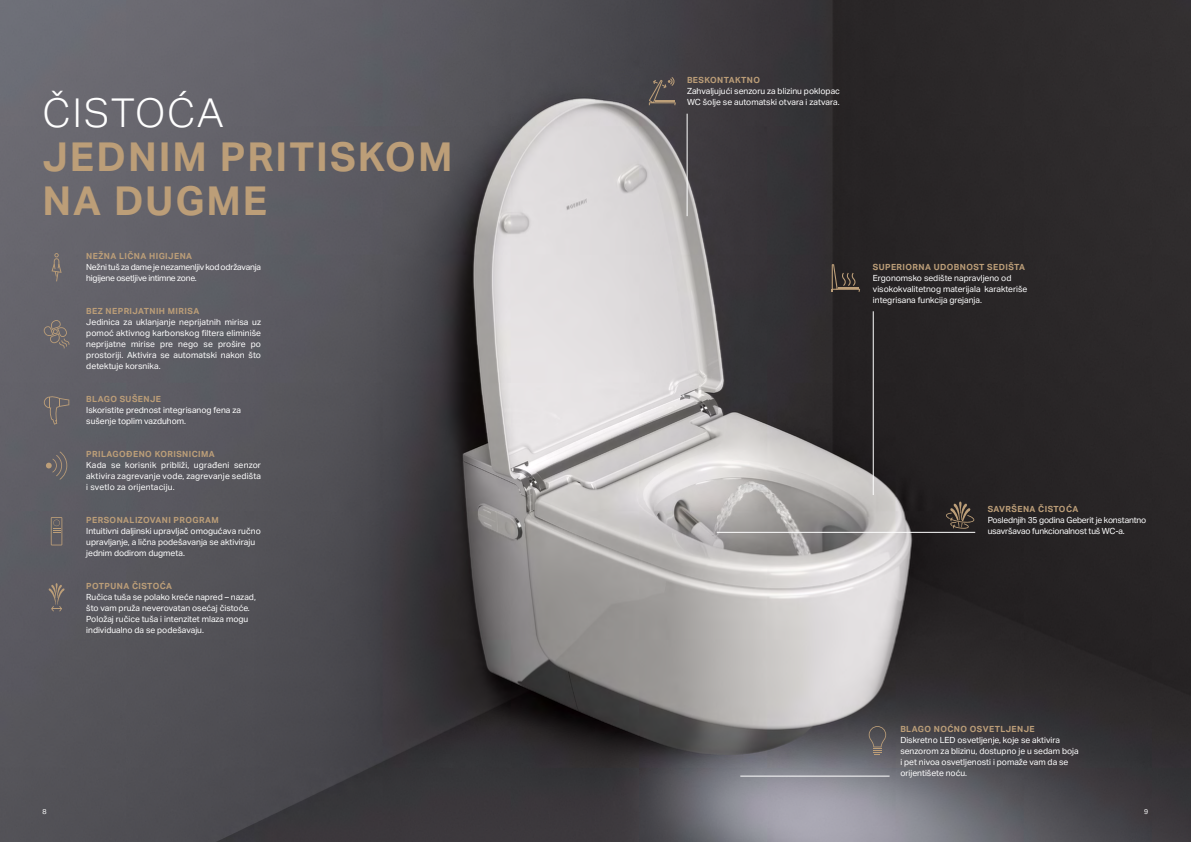
<style>
.page{position:relative;width:1191px;height:842px;background:#fff}
.page>*{position:absolute;margin:0;border:0;box-sizing:border-box;transform-origin:0 0}
.t1{font:700 40px/44px "Aktiv Grotesk Geberit";letter-spacing:.05em;color:#bc9e78}
.t2{font:300 40px "Aktiv Grotesk Geberit";letter-spacing:.045em;color:#fff}
.t3{font:8.5px/11px "Aktiv Grotesk Geberit";color:#fff}
.t4{font:700 8.5px "Aktiv Grotesk Geberit";letter-spacing:.05em;color:#bc9e78}
.t5{font:8.5px/11px "Aktiv Grotesk Geberit";letter-spacing:-.025em;color:#fff}
.t6{font:8.5px/11px "Aktiv Grotesk Geberit";letter-spacing:-.02em;color:#fff}
.t7{font:7px "Aktiv Grotesk Geberit";color:#fff}
</style>
<div class="page">
<img style="left:0;top:0;width:1191px;height:842px">
<hr style="left:687px;top:114px;width:1px;height:102px;background:#fff">
<hr style="left:740px;top:776px;width:149px;height:1px;background:#fff">
<hr style="left:716px;top:532px;width:259px;height:1px;background:#fff">
<hr style="left:873px;top:311px;width:1px;height:184px;background:#fff">
<svg style="left:52px;top:253px;width:10px;height:28px"></svg>
<svg style="left:44px;top:320px;width:25px;height:28px"></svg>
<svg style="left:44px;top:395px;width:25px;height:30px"></svg>
<svg style="left:831px;top:264px;width:29px;height:28px"></svg>
<svg style="left:46px;top:451px;width:21px;height:29px"></svg>
<svg style="left:51px;top:517px;width:11px;height:28px"></svg>
<svg style="left:868px;top:726px;width:18px;height:29px"></svg>
<svg style="left:49px;top:583px;width:16px;height:28px"></svg>
<svg style="left:945px;top:501px;width:29px;height:28px"></svg>
<svg style="left:649px;top:77px;width:27px;height:28px"></svg>
<h1 class="t2" style="left:43px;top:90px;width:182px">ČISTOĆA</h1>
<h1 class="t1" style="left:43px;top:134px;width:411px">JEDNIM PRITISKOM<br>NA DUGME</h1>
<p class="t4" style="left:86px;top:251px;width:107px">NEŽNA LIČNA HIGIJENA</p>
<p class="t5" style="left:86px;top:262px;width:176px">Nežni tuš za dame je nezamenljiv kod održavanja higijene osetljive intimne zone.</p>
<p class="t4" style="left:86px;top:306px;width:115px">BEZ NEPRIJATNIH MIRISA</p>
<p class="t3" style="left:86px;top:317px;width:176px;text-align:justify">Jedinica za uklanjanje neprijatnih mirisa uz pomoć aktivnog karbonskog filtera eliminiše neprijatne mirise pre nego se prošire po prostoriji. Aktivira se automatski nakon što detektuje korsnika.</p>
<p class="t4" style="left:86px;top:394px;width:76px">BLAGO SUŠENJE</p>
<p class="t3" style="left:86px;top:405px;width:156px">Iskoristite prednost integrisanog fena za sušenje toplim vazduhom.</p>
<p class="t4" style="left:86px;top:449px;width:130px">PRILAGOĐENO KORISNICIMA</p>
<p class="t3" style="left:86px;top:460px;width:176px;text-align:justify">Kada se korisnik približi, ugrađeni senzor aktivira zagrevanje vode, zagrevanje sedišta i svetlo za orijentaciju.</p>
<p class="t4" style="left:86px;top:515px;width:134px">PERSONALIZOVANI PROGRAM</p>
<p class="t3" style="left:86px;top:526px;width:176px">Intuitivni daljinski upravljač omogućava ručno upravljanje, a lična podešavanja se aktiviraju jednim dodirom dugmeta.</p>
<p class="t4" style="left:86px;top:581px;width:87px">POTPUNA ČISTOĆA</p>
<p class="t3" style="left:86px;top:592px;width:171px">Ručica tuša se polako kreće napred – nazad, što vam pruža neverovatan osećaj čistoće.<br>Položaj ručice tuša i intenzitet mlaza mogu individualno da se podešavaju.</p>
<p class="t4" style="left:687px;top:75px;width:74px">BESKONTAKTNO</p>
<p class="t3" style="left:687px;top:86px;width:154px">Zahvaljujući senzoru za blizinu poklopac<br>WC šolje se automatski otvara i zatvara.</p>
<p class="t4" style="left:873px;top:262px;width:154px">SUPERIORNA UDOBNOST SEDIŠTA</p>
<p class="t3" style="left:873px;top:273px;width:156px">Ergonomsko sedište napravljeno od visokokvalitetnog materijala karakteriše integrisana funkcija grejanja.</p>
<p class="t4" style="left:987px;top:504px;width:92px">SAVRŠENA ČISTOĆA</p>
<p class="t6" style="left:987px;top:515px;width:160px">Poslednjih 35 godina Geberit je konstantno usavršavao funkcionalnost tuš WC-a.</p>
<p class="t4" style="left:900px;top:724px;width:136px">BLAGO NOĆNO OSVETLJENJE</p>
<p class="t3" style="left:900px;top:735px;width:180px">Diskretno LED osvetljenje, koje se aktivira senzorom za blizinu, dostupno je u sedam boja i pet nivoa osvetljenosti i pomaže vam da se orijentišete noću.</p>
<p class="t7" style="left:43px;top:807px;width:6px">8</p>
<p class="t7" style="left:1144px;top:807px;width:6px">9</p>
</div>
